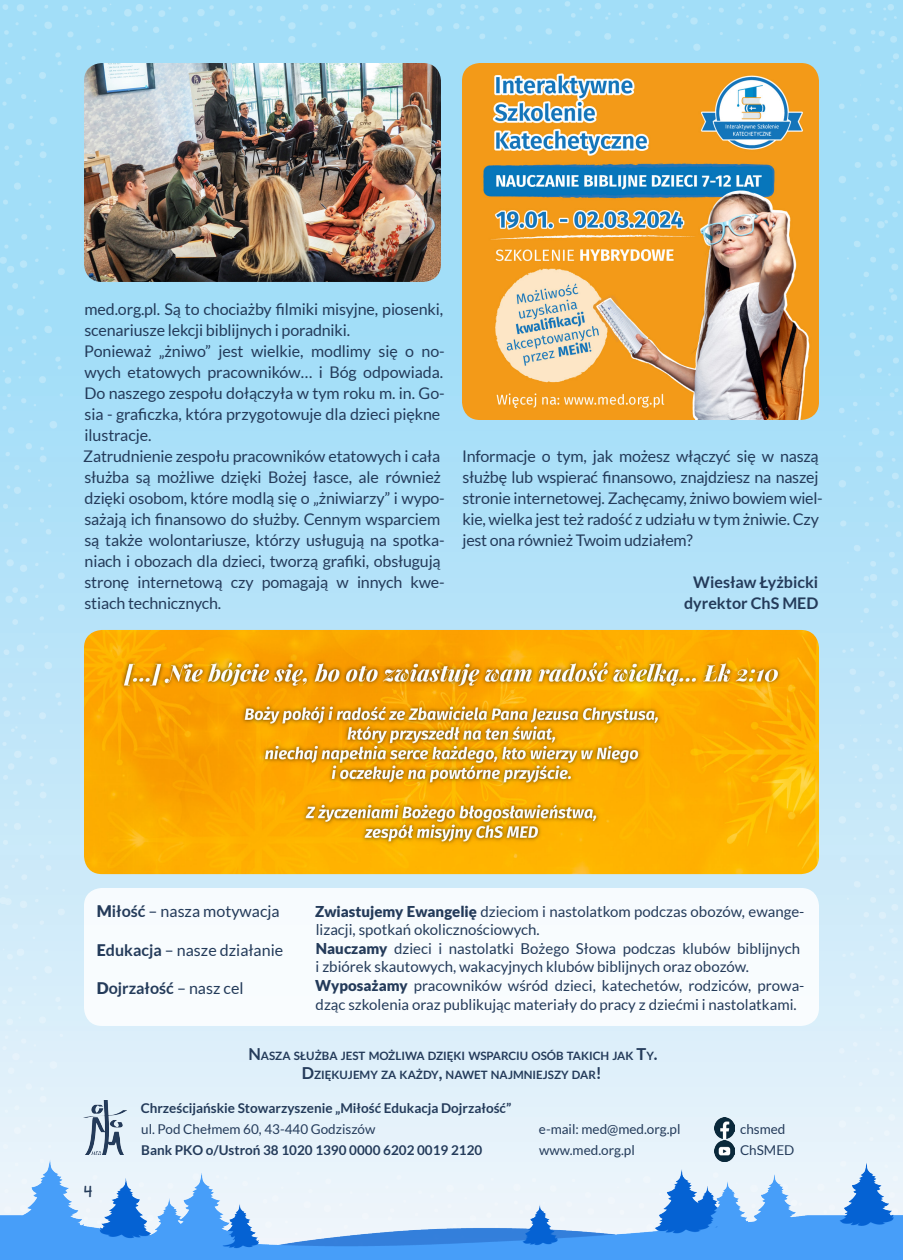
<style>
.page{position:relative;width:903px;height:1260px;background:#fff}
.page>*{position:absolute;margin:0;border:0;box-sizing:border-box;transform-origin:0 0}
.Baza_wąskie_-10{font:16.05px/21px "Lato";letter-spacing:-.01em;color:#243b5a}
.Baza_wąskie_-15{font:16.05px/21px "Lato";letter-spacing:-.015em;color:#243b5a}
.Baza_wąskie_-5{font:16.05px/21px "Lato";letter-spacing:-.005em;color:#243b5a}
.Baza{font:16.05px "Lato";color:#243b5a}
.Podpis_BOLD{font:700 16.05px "Lato";color:#243b5a}
.Baza-2{font:700 16.05px "Lato";color:#243b5a}
.Baza_10pt{font:15px/18.6px "Lato";color:#243b5a}
.Stopka_baza{font:700 13.5px "Lato";color:#243b5a}
.Stopka_baza-2{font:13.5px "Lato";color:#243b5a}
.t1{font:13.5px "KG Miss Kindy Chunky";color:#243b5a}
.Baza_10pt_stopka{font:700 11.55px "Lato";color:#243b5a}
.s1{font-weight:900}
.s2{font-size:16.5px}
.s3{font-weight:700}
.s4{font-weight:400}
</style>
<div class="page">
<img style="left:0;top:0;width:903px;height:1157px">
<img style="left:0;top:1157px;width:903px;height:103px">
<div style="left:84px;top:888px;width:735px;height:138px;background:#f8fcfe;border-radius:18px"></div>
<img style="left:714px;top:1117px;width:21px;height:21px">
<img style="left:714px;top:1141px;width:21px;height:21px">
<img style="left:462px;top:63px;width:357px;height:357px">
<img style="left:84px;top:63px;width:357px;height:219px">
<img style="left:84px;top:630px;width:735px;height:244px">
<img style="left:84px;top:1100px;width:43px;height:55px">
<p class="Baza_wąskie_-10" style="left:84px;top:299px;width:360px">med.org.pl. Są to chociażby filmiki misyjne, piosenki, scenariusze lekcji biblijnych i poradniki.</p>
<p class="Baza_wąskie_-5" style="left:84px;top:341px;width:362px">Ponieważ „żniwo” jest wielkie, modlimy się o no&shy;wych etatowych pracowników… i Bóg odpowiada.<br>Do naszego zespołu dołączyła w tym roku m. in. Go&shy;sia - graficzka, która przygotowuje dla dzieci piękne ilustracje.</p>
<p class="Baza_wąskie_-10" style="left:83px;top:446px;width:363px">Zatrudnienie zespołu pracowników etatowych i cała służba są możliwe dzięki Bożej łasce, ale również dzięki osobom, które modlą się o „żniwiarzy” i wypo&shy;sażają ich finansowo do służby. Cennym wsparciem są także wolontariusze, którzy usługują na spotka&shy;niach i obozach dla dzieci, tworzą grafiki, obsługują stronę internetową czy pomagają w innych kwe&shy;stiach technicznych.</p>
<p class="Baza_wąskie_-15" style="left:462px;top:446px;width:362px">Informacje o tym, jak możesz włączyć się w naszą służbę lub wspierać finansowo, znajdziesz na naszej stronie internetowej. Zachęcamy, żniwo bowiem wiel&shy;kie, wielka jest też radość z udziału w tym żniwie. Czy jest ona również Twoim udziałem?</p>
<p class="Podpis_BOLD" style="left:693px;top:573px;width:127px">Wiesław Łyżbicki</p>
<p class="Podpis_BOLD" style="left:684px;top:594px;width:136px">dyrektor ChS MED</p>
<p class="Baza_10pt" style="left:315px;top:902px;width:491px"><span class="s1">Zwiastujemy Ewangelię</span> dzieciom i nastolatkom podczas obozów, ewange&shy;lizacji, spotkań okolicznościowych.</p>
<p class="Baza_10pt" style="left:316px;top:939px;width:486px"><span class="s1">Nauczamy</span> dzieci i nastolatki Bożego Słowa podczas klubów biblijnych i zbiórek skautowych, wakacyjnych klubów biblijnych oraz obozów.</p>
<p class="Baza_10pt" style="left:315px;top:976px;width:491px"><span class="s1">Wyposażamy</span> pracowników wśród dzieci, katechetów, rodziców, prowa&shy;dząc szkolenia oraz publikując materiały do pracy z dziećmi i nastolatkami.</p>
<p class="Baza_10pt_stopka" style="left:248px;top:1049px;width:411px"><span class="s2">N</span>ASZA SŁUŻBA JEST MOŻLIWA DZIĘKI WSPARCIU OSÓB TAKICH JAK <span class="s2">T</span>Y<span class="s2">.</span></p>
<p class="Baza_10pt_stopka" style="left:302px;top:1069px;width:302px"><span class="s2">D</span>ZIĘKUJEMY ZA KAŻDY<span class="s2">,</span> NAWET NAJMNIEJSZY DAR<span class="s2">!</span></p>
<p class="Stopka_baza" style="left:141px;top:1100px;width:372px">Chrześcijańskie Stowarzyszenie „Miłość Edukacja Dojrzałość”</p>
<p class="Stopka_baza-2" style="left:141px;top:1122px;width:236px">ul. Pod Chełmem 60, 43-440 Godziszów</p>
<p class="Stopka_baza" style="left:141px;top:1142px;width:343px">Bank PKO o/Ustroń 38 1020 1390 0000 6202 0019 2120</p>
<p class="Baza" style="left:97px;top:903px;width:184px"><span class="s1">M</span><span class="s3">iłość</span> – nasza motywacja</p>
<p class="Baza" style="left:97px;top:941px;width:188px"><span class="s1">E</span><span class="s3">dukacja</span> – nasze działanie</p>
<p class="Baza-2" style="left:97px;top:979px;width:148px"><span class="s1">D</span>ojrzałość <span class="s4">– nasz cel</span></p>
<p class="Stopka_baza-2" style="left:539px;top:1122px;width:143px">e-mail: med@med.org.pl</p>
<p class="Stopka_baza-2" style="left:539px;top:1143px;width:97px">www.med.org.pl</p>
<p class="Stopka_baza-2" style="left:740px;top:1122px;width:47px">chsmed</p>
<p class="Stopka_baza-2" style="left:740px;top:1143px;width:56px">ChSMED</p>
<p class="t1" style="left:84px;top:1182px;width:10px">4</p>
</div>
